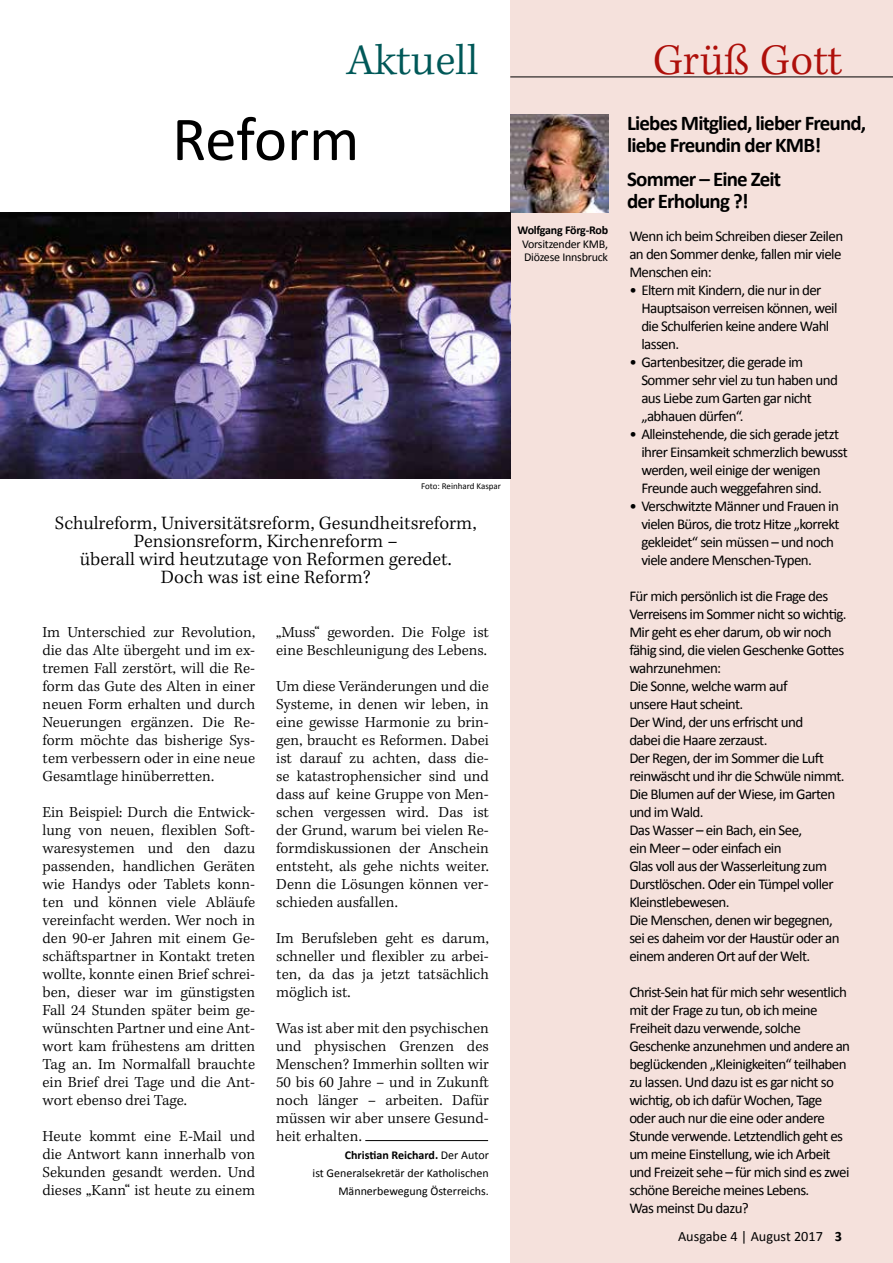
<style>
.page{position:relative;width:893px;height:1263px;background:#fff}
.page>*{position:absolute;margin:0;border:0;box-sizing:border-box;transform-origin:0 0}
.t1{font:63px "Calibri";letter-spacing:-.01em;color:#000}
.t2{font:45px "Kepler Std Light Capt";color:#ae0f0a}
.t3{font:45px "Kepler Std Light Capt";letter-spacing:-.005em;color:#005858}
.t4{font:700 21px/22.4px "Calibri";letter-spacing:-.04em;color:#000}
.t5{font:19.5px/18px "Kepler Std Light Capt";color:#000;text-align:center}
.t6{font:15.75px/18px "Kepler Std Light Capt";color:#000;text-align:justify}
.t7{font:15px/18px "Calibri";letter-spacing:-.04em;color:#000}
.t8{font:14.25px "Calibri";color:#000}
.t9{font:12px/18px "Calibri";color:#000;text-align:right}
.t10{font:12px/13.5px "Calibri";letter-spacing:-.02em;color:#000}
.t11{font:700 12px "Calibri";letter-spacing:-.025em;color:#000}
.t12{font:9px "Calibri";color:#000}
.s1{font-weight:700}
</style>
<div class="page">
<div style="left:510px;top:0;width:383px;height:1263px;background:#f5e1dc"></div>
<img style="left:510px;top:115px;width:98px;height:98px">
<hr style="left:510px;top:77px;width:383px;height:1px;background:#000">
<hr style="left:365px;top:1140px;width:123px;height:1px;background:#000">
<img style="left:0;top:213px;width:510px;height:265px">
<h2 class="t3" style="left:347px;top:35px;width:133px">Aktuell</h2>
<h1 class="t1" style="left:172px;top:99px;width:189px">Reform</h1>
<p class="t11" style="left:518px;top:223px;width:92px">Wolfgang Förg-Rob</p>
<p class="t10" style="left:522px;top:237px;width:88px">Vorsitzender KMB,<br>Diözese Innsbruck</p>
<p class="t12" style="left:421px;top:480px;width:81px">Foto: Reinhard Kaspar</p>
<h3 class="t5" style="left:55px;top:514px;width:423px">Schulreform, Universitätsreform, Gesundheitsreform, Pensionsreform, Kirchenreform –<br>überall wird heutzutage von Reformen geredet.<br>Doch was ist eine Reform?</h3>
<p class="t6" style="left:43px;top:623px;width:214px">Im Unterschied zur Revolution, die das Alte übergeht und im ex&shy;tremen Fall zerstört, will die Re&shy;form das Gute des Alten in einer neuen Form erhalten und durch Neuerungen ergänzen. Die Re&shy;form möchte das bisherige Sys&shy;tem verbessern oder in eine neue Gesamtlage hinüberretten.</p>
<p class="t6" style="left:43px;top:803px;width:214px">Ein Beispiel: Durch die Entwick&shy;lung von neuen, flexiblen Soft&shy;waresystemen und den dazu passenden, handlichen Geräten wie Handys oder Tablets konn&shy;ten und können viele Abläufe vereinfacht werden. Wer noch in den 90-er Jahren mit einem Ge&shy;schäftspartner in Kontakt treten wollte, konnte einen Brief schrei&shy;ben, dieser war im günstigsten Fall 24 Stunden später beim ge&shy;wünschten Partner und eine Ant&shy;wort kam frühestens am dritten Tag an. Im Normalfall brauchte ein Brief drei Tage und die Ant&shy;wort ebenso drei Tage.</p>
<p class="t6" style="left:43px;top:1127px;width:214px">Heute kommt eine E-Mail und die Antwort kann innerhalb von Sekunden gesandt werden. Und dieses „Kann“ ist heute zu einem</p>
<p class="t6" style="left:276px;top:623px;width:214px">„Muss“ geworden. Die Folge ist eine Beschleunigung des Lebens.</p>
<p class="t6" style="left:276px;top:677px;width:214px">Um diese Veränderungen und die Systeme, in denen wir leben, in eine gewisse Harmonie zu brin&shy;gen, braucht es Reformen. Dabei ist darauf zu achten, dass die&shy;se katastrophensicher sind und dass auf keine Gruppe von Men&shy;schen vergessen wird. Das ist der Grund, warum bei vielen Re&shy;formdiskussionen der Anschein entsteht, als gehe nichts weiter.<br>Denn die Lösungen können ver&shy;schieden ausfallen.</p>
<p class="t6" style="left:276px;top:929px;width:214px">Im Berufsleben geht es darum, schneller und flexibler zu arbei&shy;ten, da das ja jetzt tatsächlich möglich ist.</p>
<p class="t6" style="left:276px;top:1019px;width:214px">Was ist aber mit den psychischen und physischen Grenzen des Menschen? Immerhin sollten wir 50 bis 60 Jahre – und in Zukunft noch länger – arbeiten. Dafür müssen wir aber unsere Gesund&shy;heit erhalten.</p>
<p class="t9" style="left:313px;top:1145px;width:178px"><span class="s1">Christian Reichard.</span> Der Autor<br>ist Generalsekretär der Katholischen<br>Männerbewegung Österreichs.</p>
<h2 class="t2" style="left:653px;top:35px;width:191px">Grüß Gott</h2>
<h3 class="t4" style="left:627px;top:112px;width:241px">Liebes Mitglied, lieber Freund, liebe Freundin der KMB!</h3>
<h3 class="t4" style="left:627px;top:168px;width:155px">Sommer – Eine Zeit der Erholung ?!</h3>
<p class="t7" style="left:629px;top:227px;width:215px;text-align:justify">Wenn ich beim Schreiben dieser Zeilen an den Sommer denke, fallen mir viele Menschen ein:</p>
<p class="t7" style="left:641px;top:281px;width:198px;text-indent:-12px">• Eltern mit Kindern, die nur in der<br>Hauptsaison verreisen können, weil die Schulferien keine andere Wahl lassen.</p>
<p class="t7" style="left:641px;top:353px;width:198px;text-indent:-12px">• Gartenbesitzer, die gerade im<br>Sommer sehr viel zu tun haben und aus Liebe zum Garten gar nicht „abhauen dürfen“.</p>
<p class="t7" style="left:641px;top:425px;width:208px;text-indent:-12px">• Alleinstehende, die sich gerade jetzt ihrer Einsamkeit schmerzlich bewusst werden, weil einige der wenigen Freunde auch weggefahren sind.</p>
<p class="t7" style="left:641px;top:497px;width:200px;text-indent:-12px">• Verschwitzte Männer und Frauen in vielen Büros, die trotz Hitze „korrekt gekleidet“ sein müssen – und noch viele andere Menschen-Typen.</p>
<p class="t7" style="left:629px;top:587px;width:219px">Für mich persönlich ist die Frage des<br>Verreisens im Sommer nicht so wichtig.<br>Mir geht es eher darum, ob wir noch fähig sind, die vielen Geschenke Gottes wahrzunehmen:<br>Die Sonne, welche warm auf<br>unsere Haut scheint.<br>Der Wind, der uns erfrischt und<br>dabei die Haare zerzaust.<br>Der Regen, der im Sommer die Luft reinwäscht und ihr die Schwüle nimmt.<br>Die Blumen auf der Wiese, im Garten und im Wald.<br>Das Wasser – ein Bach, ein See,<br>ein Meer – oder einfach ein<br>Glas voll aus der Wasserleitung zum<br>Durstlöschen. Oder ein Tümpel voller<br>Kleinstlebewesen.<br>Die Menschen, denen wir begegnen, sei es daheim vor der Haustür oder an einem anderen Ort auf der Welt.</p>
<p class="t7" style="left:629px;top:983px;width:222px">Christ-Sein hat für mich sehr wesentlich mit der Frage zu tun, ob ich meine Freiheit dazu verwende, solche Geschenke anzunehmen und andere an beglückenden „Kleinigkeiten“ teilhaben zu lassen. Und dazu ist es gar nicht so wichtig, ob ich dafür Wochen, Tage oder auch nur die eine oder andere Stunde verwende. Letztendlich geht es um meine Einstellung, wie ich Arbeit und Freizeit sehe – für mich sind es zwei schöne Bereiche meines Lebens.<br>Was meinst Du dazu?</p>
<p class="t8" style="left:678px;top:1227px;width:165px">Ausgabe 4 | August 2017 <span class="s1">3</span></p>
</div>
